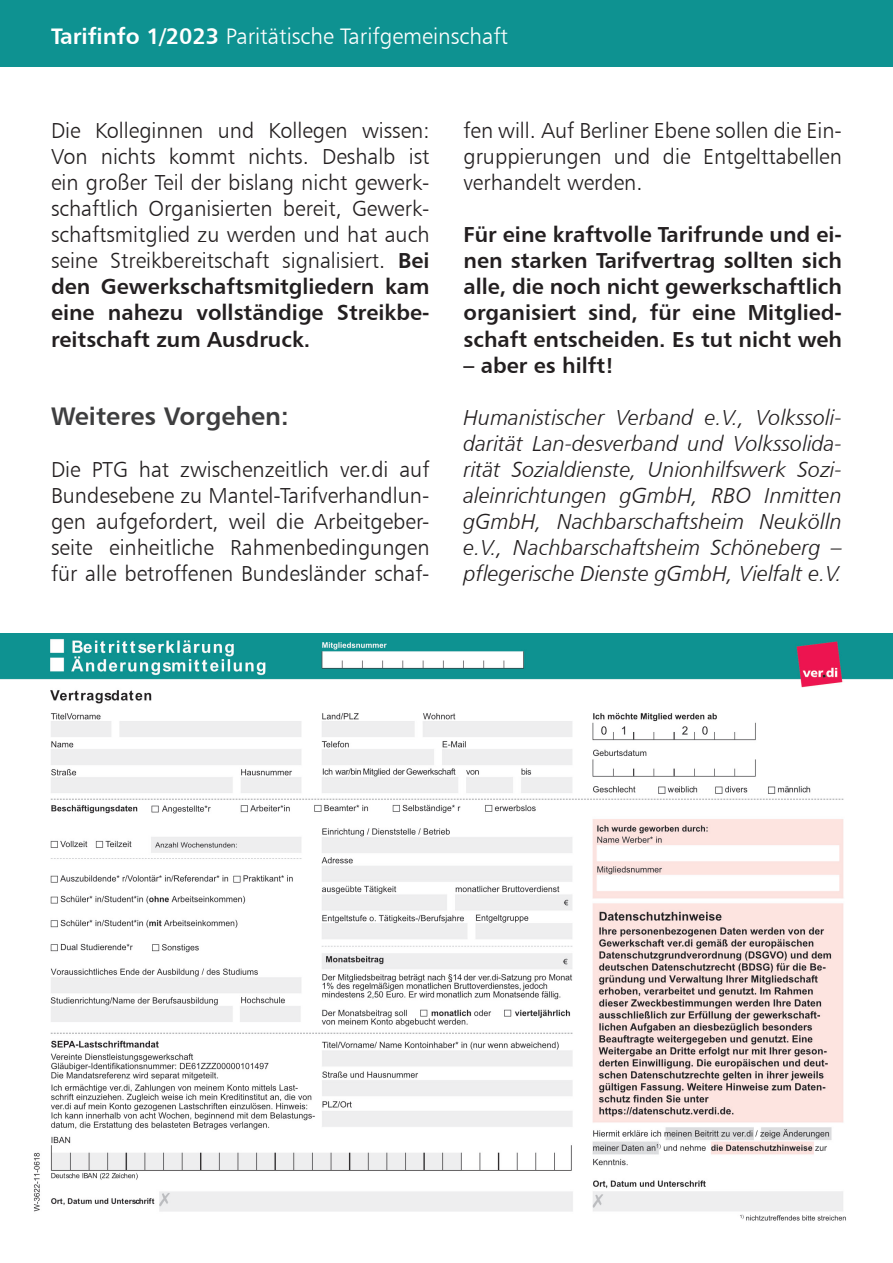
<style>
.page{position:relative;width:893px;height:1263px;background:#fff}
.page>*{position:absolute;margin:0;border:0;box-sizing:border-box;transform-origin:0 0}
.t1{font:25.5px "Humanist 777 BT Bold B";color:#3e3e3f}
.t2{font:22.5px "Humanist 777 BT Light B";color:#fff}
.t3{font:21.75px/26.1px "Humanist 777 BT Light B";color:#231f20;text-align:justify}
.t4{font:21.75px/26.1px "Humanist 777 BT Bold B";color:#231f20;text-align:justify}
.t5{font:21.75px/26.1px "Humanist 777 BT Light Italic B";color:#231f20;text-align:justify}
.s1{font-family:"Humanist 777 BT Bold B"}
</style>
<div class="page">
<img style="left:0;top:633px;width:893px;height:588px">
<div style="left:0;top:0;width:893px;height:66px;background:#0e9291"></div>
<p class="t2" style="left:51px;top:22px;width:459px"><span class="s1">Tarifinfo 1/2023</span> Paritätische Tarifgemeinschaft</p>
<p class="t3" style="left:51px;top:117px;width:380px">Die Kolleginnen und Kollegen wissen:<br>Von nichts kommt nichts. Deshalb ist ein großer Teil der bislang nicht gewerk&shy;schaftlich Organisierten bereit, Gewerk&shy;schaftsmitglied zu werden und hat auch seine Streikbereitschaft signalisiert. <span class="s1">Bei</span></p>
<p class="t4" style="left:51px;top:273px;width:380px">den Gewerkschaftsmitgliedern kam eine nahezu vollständige Streikbe&shy;reitschaft zum Ausdruck.</p>
<p class="t1" style="left:51px;top:400px;width:239px">Weiteres Vorgehen:</p>
<p class="t3" style="left:51px;top:456px;width:380px">Die PTG hat zwischenzeitlich ver.di auf Bundesebene zu Mantel-Tarifverhandlun&shy;gen aufgefordert, weil die Arbeitgeber&shy;seite einheitliche Rahmenbedingungen für alle betroffenen Bundesländer schaf-</p>
<p class="t3" style="left:463px;top:117px;width:380px">fen will. Auf Berliner Ebene sollen die Ein&shy;gruppierungen und die Entgelttabellen verhandelt werden.</p>
<p class="t4" style="left:463px;top:221px;width:380px">Für eine kraftvolle Tarifrunde und ei&shy;nen starken Tarifvertrag sollten sich alle, die noch nicht gewerkschaftlich organisiert sind, für eine Mitglied&shy;schaft entscheiden. Es tut nicht weh</p>
<p class="t4" style="left:463px;top:351px;width:152px">– aber es hilft!</p>
<p class="t5" style="left:463px;top:404px;width:380px">Humanistischer Verband e.V., Volkssoli&shy;darität Lan-desverband und Volkssolida&shy;rität Sozialdienste, Unionhilfswerk Sozi&shy;aleinrichtungen gGmbH, RBO Inmitten gGmbH, Nachbarschaftsheim Neukölln e.V., Nachbarschaftsheim Schöneberg – pflegerische Dienste gGmbH, Vielfalt e.V.</p>
</div>
